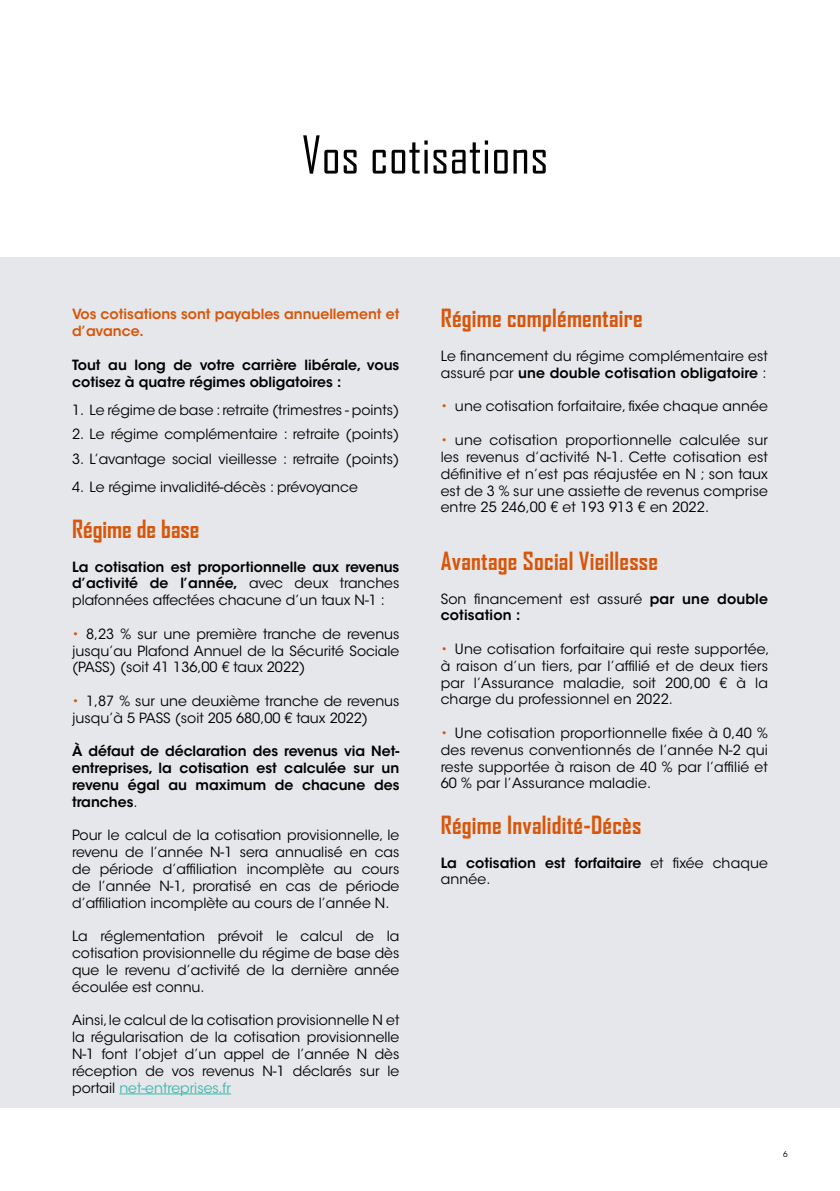
<style>
.page{position:relative;width:840px;height:1191px;background:#fff}
.page>*{position:absolute;margin:0;border:0;box-sizing:border-box;transform-origin:0 0}
.t1{font:50px "Agency FB";letter-spacing:.01em;color:#000}
.t2{font:700 24px "Agency FB";letter-spacing:.01em;color:#d85509}
.t3{font:14px/16.8px "ITC Avant Garde Std";color:#000;text-align:justify}
.t4{font:600 14px/16.8px "ITC Avant Garde Std";color:#000}
.t5{font:600 14px/16.8px "ITC Avant Garde Std";color:#d85509}
.t6{font:8px "ITC Avant Garde Std";color:#000}
.s1{font-weight:400}
.s2{color:#d85509}
.s3{color:#38b6ab}
.s4{font-weight:600}
</style>
<div class="page">
<div style="left:0;top:258px;width:839px;height:849px;background:#e6e7ea"></div>
<hr style="left:119px;top:1093px;width:112px;height:1px;background:#38b6ab">
<h1 class="t1" style="left:301px;top:124px;width:248px">Vos cotisations</h1>
<p class="t5" style="left:72px;top:306px;width:328px">Vos cotisations sont payables annuellement et d’avance.</p>
<p class="t4" style="left:72px;top:356px;width:328px">Tout au long de votre carrière libérale, vous cotisez à quatre régimes obligatoires :</p>
<p class="t3" style="left:72px;top:402px;width:328px">1. Le régime de base : retraite (trimestres - points)</p>
<p class="t3" style="left:72px;top:426px;width:328px">2. Le régime complémentaire : retraite (points)</p>
<p class="t3" style="left:72px;top:450px;width:328px">3. L’avantage social vieillesse : retraite (points)</p>
<p class="t3" style="left:72px;top:479px;width:287px">4. Le régime invalidité-décès : prévoyance</p>
<h2 class="t2" style="left:72px;top:514px;width:129px">Régime de base</h2>
<p class="t4" style="left:72px;top:558px;width:328px;text-align:justify">La cotisation est proportionnelle aux revenus d’activité de l’année, <span class="s1">avec deux tranches plafonnées affectées chacune d’un taux N-1 :</span></p>
<p class="t3" style="left:72px;top:625px;width:328px"><span class="s2">•</span> 8,23 % sur une première tranche de revenus jusqu’au Plafond Annuel de la Sécurité Sociale (PASS) (soit 41 136,00 € taux 2022)</p>
<p class="t3" style="left:72px;top:692px;width:328px"><span class="s2">•</span> 1,87 % sur une deuxième tranche de revenus jusqu’à 5 PASS (soit 205 680,00 € taux 2022)</p>
<p class="t4" style="left:72px;top:743px;width:328px;text-align:justify">À défaut de déclaration des revenus via Net&shy;entreprises, la cotisation est calculée sur un revenu égal au maximum de chacune des tranches<span class="s1">.</span></p>
<p class="t3" style="left:72px;top:827px;width:328px">Pour le calcul de la cotisation provisionnelle, le revenu de l’année N-1 sera annualisé en cas de période d’affiliation incomplète au cours de l’année N-1, proratisé en cas de période d’affiliation incomplète au cours de l’année N.</p>
<p class="t3" style="left:72px;top:928px;width:328px">La réglementation prévoit le calcul de la cotisation provisionnelle du régime de base dès que le revenu d’activité de la dernière année écoulée est connu.</p>
<p class="t3" style="left:72px;top:1012px;width:328px">Ainsi, le calcul de la cotisation provisionnelle N et la régularisation de la cotisation provisionnelle N-1 font l’objet d’un appel de l’année N dès réception de vos revenus N-1 déclarés sur le portail <span class="s3">net-entreprises.fr</span></p>
<h2 class="t2" style="left:440px;top:303px;width:203px">Régime complémentaire</h2>
<p class="t3" style="left:440px;top:348px;width:328px">Le financement du régime complémentaire est assuré par <span class="s4">une double cotisation obligatoire</span> :</p>
<p class="t3" style="left:440px;top:398px;width:328px"><span class="s2">•</span> une cotisation forfaitaire, fixée chaque année</p>
<p class="t3" style="left:440px;top:432px;width:328px"><span class="s2">•</span> une cotisation proportionnelle calculée sur les revenus d’activité N-1. Cette cotisation est définitive et n’est pas réajustée en N ; son taux est de 3 % sur une assiette de revenus comprise entre 25 246,00 € et 193 913 € en 2022.</p>
<h2 class="t2" style="left:440px;top:546px;width:219px">Avantage Social Vieillesse</h2>
<p class="t3" style="left:440px;top:590px;width:328px">Son financement est assuré <span class="s4">par une double cotisation :</span></p>
<p class="t3" style="left:440px;top:640px;width:330px;text-align:left"><span class="s2">•</span> Une cotisation forfaitaire qui reste supportée, à raison d’un tiers, par l’affilié et de deux tiers par l’Assurance maladie, soit 200,00 € à la charge du professionnel en 2022.</p>
<p class="t3" style="left:440px;top:724px;width:328px"><span class="s2">•</span> Une cotisation proportionnelle fixée à 0,40 % des revenus conventionnés de l’année N-2 qui reste supportée à raison de 40 % par l’affilié et 60 % par l’Assurance maladie.</p>
<h2 class="t2" style="left:440px;top:810px;width:202px">Régime Invalidité-Décès</h2>
<p class="t4" style="left:440px;top:854px;width:328px">La cotisation est forfaitaire <span class="s1">et fixée chaque année.</span></p>
<p class="t6" style="left:782px;top:1149px;width:6px">6</p>
</div>
